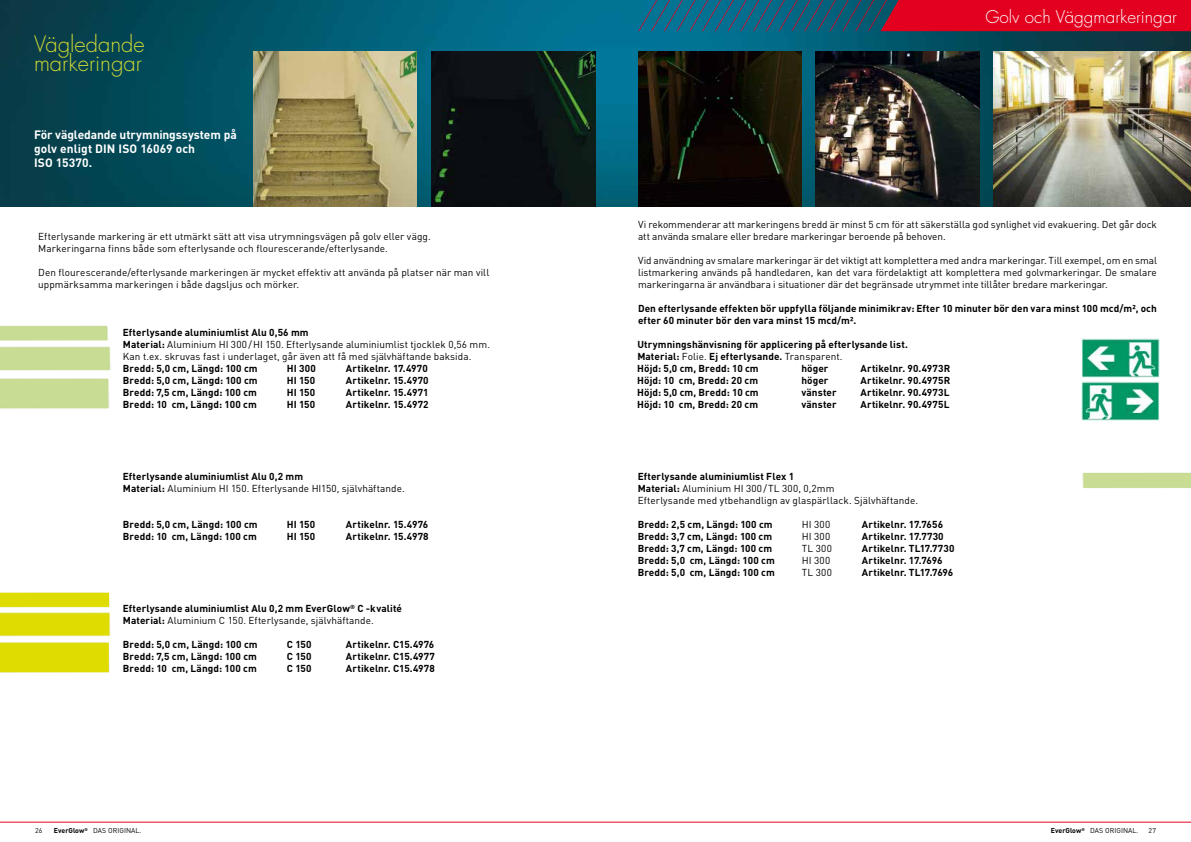
<style>
.page{position:relative;width:1191px;height:842px;background:#fff}
.page>*{position:absolute;margin:0;border:0;box-sizing:border-box;transform-origin:0 0}
.t1{font:300 22px/18.9px "Futura Std";color:#cbd634}
.t2{font:300 17px "Futura Std";color:#fff}
.t3{font:700 12px/14px "DIN Pro";color:#fff}
.t4{font:10px/12px "DIN Pro";letter-spacing:.005em;color:#000}
.t5{font:700 10px/12px "DIN Pro";letter-spacing:.01em;color:#000}
.t6{font:7px "DIN Pro";letter-spacing:.01em;color:#000}
.s1{font-weight:700}
.s2{font-weight:400}
</style>
<div class="page">
<hr style="left:0;top:822px;width:1191px;height:1px;background:#e3001f">
<img style="left:0;top:0;width:1191px;height:207px">
<img style="left:0;top:378px;width:109px;height:31px">
<img style="left:0;top:325px;width:111px;height:46px">
<img style="left:0;top:642px;width:110px;height:31px">
<img style="left:0;top:612px;width:110px;height:25px">
<img style="left:0;top:592px;width:110px;height:16px">
<img style="left:1081px;top:338px;width:78px;height:39px">
<img style="left:1081px;top:381px;width:78px;height:39px">
<img style="left:1082px;top:472px;width:109px;height:16px">
<svg style="left:638px;top:0;width:553px;height:31px;background:#822c4a"></svg>
<img style="left:993px;top:51px;width:198px;height:156px">
<img style="left:253px;top:51px;width:164px;height:156px">
<img style="left:432px;top:51px;width:163px;height:156px">
<img style="left:638px;top:51px;width:163px;height:156px">
<img style="left:815px;top:51px;width:164px;height:156px">
<h1 class="t1" style="left:34px;top:35px;width:112px">Vägledande markeringar</h1>
<p class="t3" style="left:34px;top:126px;width:204px">För vägledande utrymningssystem på golv enligt DIN ISO 16069 och<br>ISO 15370.</p>
<p class="t4" style="left:38px;top:229px;width:394px">Efterlysande markering är ett utmärkt sätt att visa utrymningsvägen på golv eller vägg.<br>Markeringarna finns både som efterlysande och flourescerande/efterlysande.</p>
<p class="t4" style="left:38px;top:265px;width:452px">Den flourescerande/efterlysande markeringen är mycket effektiv att använda på platser när man vill uppmärksamma markeringen i både dagsljus och mörker.</p>
<p class="t4" style="left:123px;top:325px;width:369px"><span class="s1">Efterlysande aluminiumlist Alu 0,56 mm<br>Material:</span> Aluminium HI 300/HI 150. Efterlysande aluminiumlist tjocklek 0,56 mm.<br>Kan t.ex. skruvas fast i underlaget, går även att få med självhäftande baksida.</p>
<p class="t5" style="left:123px;top:361px;width:136px">Bredd: 5,0 cm, Längd: 100 cm</p>
<p class="t5" style="left:287px;top:361px;width:30px">HI 300</p>
<p class="t5" style="left:346px;top:361px;width:83px">Artikelnr. 17.4970</p>
<p class="t5" style="left:123px;top:373px;width:136px">Bredd: 5,0 cm, Längd: 100 cm</p>
<p class="t5" style="left:287px;top:373px;width:30px">HI 150</p>
<p class="t5" style="left:346px;top:373px;width:84px">Artikelnr. 15.4970</p>
<p class="t5" style="left:123px;top:385px;width:136px">Bredd: 7,5 cm, Längd: 100 cm</p>
<p class="t5" style="left:287px;top:385px;width:30px">HI 150</p>
<p class="t5" style="left:346px;top:385px;width:84px">Artikelnr. 15.4971</p>
<p class="t5" style="left:123px;top:397px;width:135px">Bredd: 10 cm, Längd: 100 cm</p>
<p class="t5" style="left:287px;top:397px;width:30px">HI 150</p>
<p class="t5" style="left:346px;top:397px;width:84px">Artikelnr. 15.4972</p>
<p class="t4" style="left:123px;top:469px;width:283px"><span class="s1">Efterlysande aluminiumlist Alu 0,2 mm<br>Material:</span> Aluminium HI 150. Efterlysande HI150, självhäftande.</p>
<p class="t5" style="left:123px;top:517px;width:136px">Bredd: 5,0 cm, Längd: 100 cm</p>
<p class="t5" style="left:287px;top:517px;width:30px">HI 150</p>
<p class="t5" style="left:346px;top:517px;width:84px">Artikelnr. 15.4976</p>
<p class="t5" style="left:123px;top:529px;width:135px">Bredd: 10 cm, Längd: 100 cm</p>
<p class="t5" style="left:287px;top:529px;width:30px">HI 150</p>
<p class="t5" style="left:346px;top:529px;width:84px">Artikelnr. 15.4978</p>
<p class="t5" style="left:123px;top:601px;width:281px">Efterlysande aluminiumlist Alu 0,2 mm EverGlow<sup>®</sup> C -kvalité<br>Material: <span class="s2">Aluminium C 150. Efterlysande, självhäftande.</span></p>
<p class="t5" style="left:123px;top:637px;width:136px">Bredd: 5,0 cm, Längd: 100 cm</p>
<p class="t5" style="left:287px;top:637px;width:26px">C 150</p>
<p class="t5" style="left:346px;top:637px;width:90px">Artikelnr. C15.4976</p>
<p class="t5" style="left:123px;top:649px;width:136px">Bredd: 7,5 cm, Längd: 100 cm</p>
<p class="t5" style="left:287px;top:649px;width:26px">C 150</p>
<p class="t5" style="left:346px;top:649px;width:90px">Artikelnr. C15.4977</p>
<p class="t5" style="left:123px;top:661px;width:135px">Bredd: 10 cm, Längd: 100 cm</p>
<p class="t5" style="left:287px;top:661px;width:26px">C 150</p>
<p class="t5" style="left:346px;top:661px;width:90px">Artikelnr. C15.4978</p>
<h2 class="t2" style="left:985px;top:6px;width:193px">Golv och Väggmarkeringar</h2>
<p class="t4" style="left:638px;top:217px;width:520px">Vi rekommenderar att markeringens bredd är minst 5 cm för att säkerställa god synlighet vid evakuering. Det går dock att använda smalare eller bredare markeringar beroende på behoven.</p>
<p class="t4" style="left:638px;top:253px;width:520px;text-align:justify">Vid användning av smalare markeringar är det viktigt att komplettera med andra markeringar. Till exempel, om en smal listmarkering används på handledaren, kan det vara fördelaktigt att komplettera med golvmarkeringar. De smalare markeringarna är användbara i situationer där det begränsade utrymmet inte tillåter bredare markeringar.</p>
<p class="t5" style="left:638px;top:301px;width:520px">Den efterlysande effekten bör uppfylla följande minimikrav: Efter 10 minuter bör den vara minst 100 mcd/m², och efter 60 minuter bör den vara minst 15 mcd/m².</p>
<p class="t5" style="left:637px;top:337px;width:272px">Utrymningshänvisning för applicering på efterlysande list.<br>Material: <span class="s2">Folie.</span> Ej efterlysande. <span class="s2">Transparent.<br></span>Höjd: 5,0 cm, Bredd: 10 cm</p>
<p class="t5" style="left:801px;top:361px;width:29px">höger</p>
<p class="t5" style="left:860px;top:361px;width:91px">Artikelnr. 90.4973R</p>
<p class="t5" style="left:637px;top:373px;width:122px">Höjd: 10 cm, Bredd: 20 cm</p>
<p class="t5" style="left:801px;top:373px;width:29px">höger</p>
<p class="t5" style="left:860px;top:373px;width:91px">Artikelnr. 90.4975R</p>
<p class="t5" style="left:637px;top:385px;width:123px">Höjd: 5,0 cm, Bredd: 10 cm</p>
<p class="t5" style="left:801px;top:385px;width:37px">vänster</p>
<p class="t5" style="left:860px;top:385px;width:91px">Artikelnr. 90.4973L</p>
<p class="t5" style="left:637px;top:397px;width:122px">Höjd: 10 cm, Bredd: 20 cm</p>
<p class="t5" style="left:801px;top:397px;width:37px">vänster</p>
<p class="t5" style="left:860px;top:397px;width:90px">Artikelnr. 90.4975L</p>
<p class="t4" style="left:638px;top:469px;width:282px"><span class="s1">Efterlysande aluminiumlist Flex 1<br>Material:</span> Aluminium HI 300/TL 300, 0,2mm<br>Efterlysande med ytbehandlign av glaspärllack. Självhäftande.</p>
<p class="t5" style="left:638px;top:517px;width:136px">Bredd: 2,5 cm, Längd: 100 cm</p>
<p class="t4" style="left:802px;top:517px;width:30px">HI 300</p>
<p class="t5" style="left:862px;top:517px;width:83px">Artikelnr. 17.7656</p>
<p class="t5" style="left:638px;top:529px;width:136px">Bredd: 3,7 cm, Längd: 100 cm</p>
<p class="t4" style="left:802px;top:529px;width:30px">HI 300</p>
<p class="t5" style="left:862px;top:529px;width:83px">Artikelnr. 17.7730</p>
<p class="t5" style="left:638px;top:541px;width:136px">Bredd: 3,7 cm, Längd: 100 cm</p>
<p class="t4" style="left:802px;top:541px;width:32px">TL 300</p>
<p class="t5" style="left:862px;top:541px;width:94px">Artikelnr. TL17.7730</p>
<p class="t5" style="left:638px;top:553px;width:139px">Bredd: 5,0 cm, Längd: 100 cm</p>
<p class="t4" style="left:802px;top:553px;width:30px">HI 300</p>
<p class="t5" style="left:862px;top:553px;width:82px">Artikelnr. 17.7696</p>
<p class="t5" style="left:638px;top:565px;width:139px">Bredd: 5,0 cm, Längd: 100 cm</p>
<p class="t4" style="left:802px;top:565px;width:32px">TL 300</p>
<p class="t5" style="left:862px;top:565px;width:93px">Artikelnr. TL17.7696</p>
<p class="t6" style="left:35px;top:825px;width:9px">26</p>
<p class="t6" style="left:54px;top:825px;width:89px"><span class="s1">EverGlow</span><sup>®</sup> DAS ORIGINAL.</p>
<p class="t6" style="left:1050px;top:825px;width:89px"><span class="s1">EverGlow</span><sup>®</sup> DAS ORIGINAL.</p>
<p class="t6" style="left:1148px;top:825px;width:9px">27</p>
</div>
